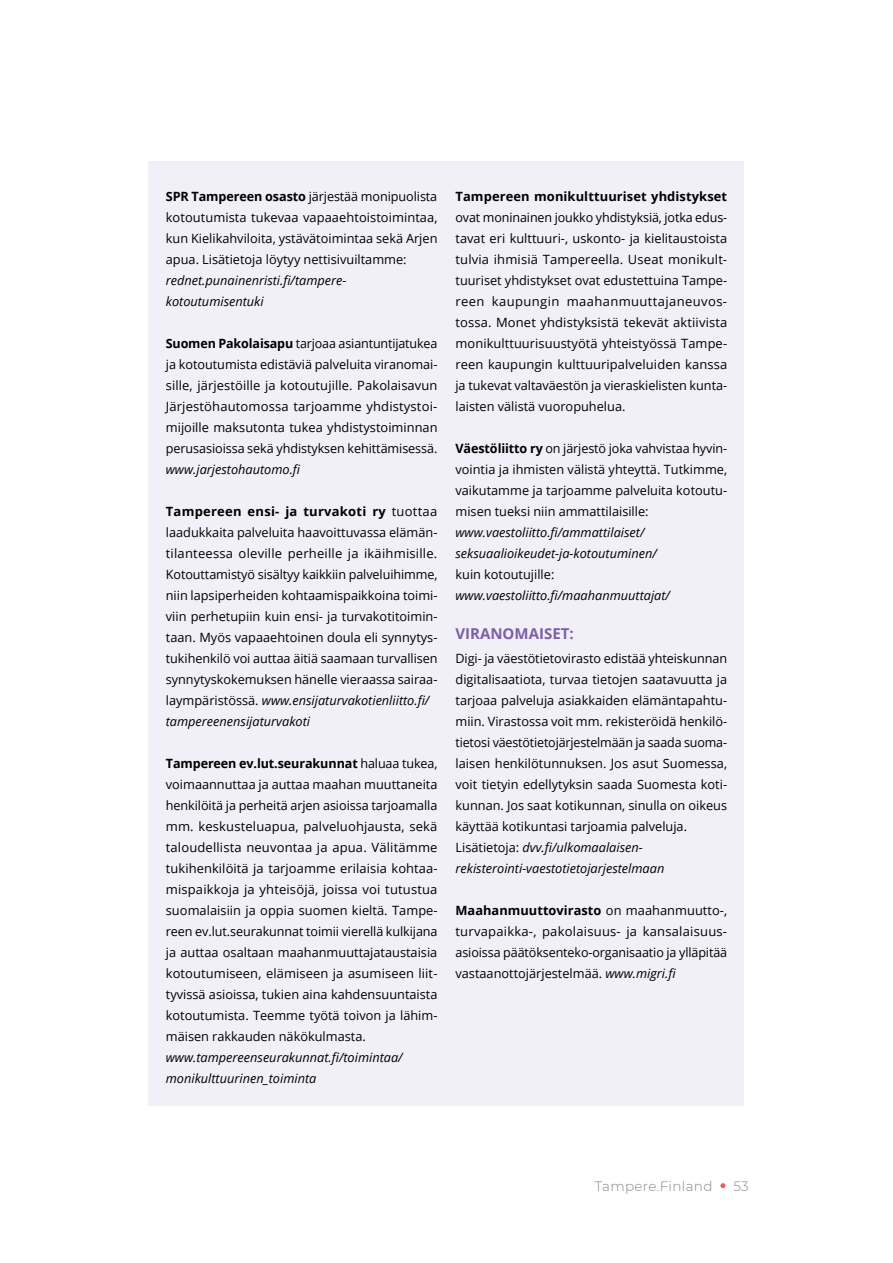
<style>
.page{position:relative;width:893px;height:1263px;background:#fff}
.page>*{position:absolute;margin:0;border:0;box-sizing:border-box;transform-origin:0 0}
.t1{font:700 15px "Open Sans";color:#7a61a5}
.t2{font:300 13.5px "Montserrat";letter-spacing:.025em;color:#878787}
.t3{font:12.75px/21px "Open Sans";color:#000;text-align:justify}
.t4{font:italic 12.75px/21px "Open Sans";color:#000}
.t5{font:700 12.75px "Open Sans";letter-spacing:.005em;color:#000}
.s1{font-weight:700}
.s2{font-style:italic}
</style>
<div class="page">
<div style="left:149px;top:162px;width:595px;height:944px;background:#f1eff8"></div>
<svg style="left:720px;top:1183px;width:5px;height:5px"></svg>
<p class="t3" style="left:166px;top:186px;width:273px"><span class="s1">SPR Tampereen osasto</span> järjestää monipuolista kotoutumista tukevaa vapaaehtoistoimintaa, kun Kielikahviloita, ystävätoimintaa sekä Arjen apua. Lisätietoja löytyy nettisivuiltamme:</p>
<p class="t4" style="left:166px;top:270px;width:182px">rednet.punainenristi.fi/tampere&shy;kotoutumisentuki</p>
<p class="t3" style="left:166px;top:333px;width:273px"><span class="s1">Suomen Pakolaisapu</span> tarjoaa asiantuntijatukea ja kotoutumista edistäviä palveluita viranomai&shy;sille, järjestöille ja kotoutujille. Pakolaisavun Järjestöhautomossa tarjoamme yhdistystoi&shy;mijoille maksutonta tukea yhdistystoiminnan perusasioissa sekä yhdistyksen kehittämisessä.</p>
<p class="t4" style="left:166px;top:459px;width:136px">www.jarjestohautomo.fi</p>
<p class="t3" style="left:166px;top:501px;width:273px;text-align:left"><span class="s1">Tampereen ensi- ja turvakoti ry</span> tuottaa laadukkaita palveluita haavoittuvassa elämän&shy;tilanteessa oleville perheille ja ikäihmisille.<br>Kotouttamistyö sisältyy kaikkiin palveluihimme, niin lapsiperheiden kohtaamispaikkoina toimi&shy;viin perhetupiin kuin ensi- ja turvakotitoimin&shy;taan. Myös vapaaehtoinen doula eli synnytys&shy;tukihenkilö voi auttaa äitiä saamaan turvallisen synnytyskokemuksen hänelle vieraassa sairaa&shy;laympäristössä. <span class="s2">www.ensijaturvakotienliitto.fi/ tampereenensijaturvakoti</span></p>
<p class="t3" style="left:166px;top:753px;width:273px"><span class="s1">Tampereen ev.lut.seurakunnat</span> haluaa tukea, voimaannuttaa ja auttaa maahan muuttaneita henkilöitä ja perheitä arjen asioissa tarjoamalla mm. keskusteluapua, palveluohjausta, sekä taloudellista neuvontaa ja apua. Välitämme tukihenkilöitä ja tarjoamme erilaisia kohtaa&shy;mispaikkoja ja yhteisöjä, joissa voi tutustua suomalaisiin ja oppia suomen kieltä. Tampe&shy;reen ev.lut.seurakunnat toimii vierellä kulkijana ja auttaa osaltaan maahanmuuttajataustaisia kotoutumiseen, elämiseen ja asumiseen liit&shy;tyvissä asioissa, tukien aina kahdensuuntaista kotoutumista. Teemme työtä toivon ja lähim&shy;mäisen rakkauden näkökulmasta.</p>
<p class="t4" style="left:166px;top:1047px;width:238px">www.tampereenseurakunnat.fi/toimintaa/ monikulttuurinen_toiminta</p>
<p class="t5" style="left:455px;top:187px;width:273px">Tampereen monikulttuuriset yhdistykset</p>
<p class="t3" style="left:455px;top:207px;width:273px">ovat moninainen joukko yhdistyksiä, jotka edus&shy;tavat eri kulttuuri-, uskonto- ja kielitaustoista tulvia ihmisiä Tampereella. Useat monikult&shy;tuuriset yhdistykset ovat edustettuina Tampe&shy;reen kaupungin maahanmuuttajaneuvos&shy;tossa. Monet yhdistyksistä tekevät aktiivista monikulttuurisuustyötä yhteistyössä Tampe&shy;reen kaupungin kulttuuripalveluiden kanssa ja tukevat valtaväestön ja vieraskielisten kunta&shy;laisten välistä vuoropuhelua.</p>
<p class="t3" style="left:455px;top:438px;width:273px"><span class="s1">Väestöliitto ry</span> on järjestö joka vahvistaa hyvin&shy;vointia ja ihmisten välistä yhteyttä. Tutkimme, vaikutamme ja tarjoamme palveluita kotoutu&shy;misen tueksi niin ammattilaisille:</p>
<p class="t4" style="left:455px;top:522px;width:203px">www.vaestoliitto.fi/ammattilaiset/ seksuaalioikeudet-ja-kotoutuminen/</p>
<p class="t3" style="left:455px;top:564px;width:100px">kuin kotoutujille:</p>
<p class="t4" style="left:455px;top:585px;width:216px">www.vaestoliitto.fi/maahanmuuttajat/</p>
<p class="t1" style="left:455px;top:623px;width:120px">VIRANOMAISET:</p>
<p class="t3" style="left:455px;top:648px;width:273px;text-align:left">Digi- ja väestötietovirasto edistää yhteiskunnan digitalisaatiota, turvaa tietojen saatavuutta ja tarjoaa palveluja asiakkaiden elämäntapahtu&shy;miin. Virastossa voit mm. rekisteröidä henkilö&shy;tietosi väestötietojärjestelmään ja saada suoma&shy;laisen henkilötunnuksen. Jos asut Suomessa, voit tietyin edellytyksin saada Suomesta koti&shy;kunnan. Jos saat kotikunnan, sinulla on oikeus käyttää kotikuntasi tarjoamia palveluja.<br>Lisätietoja: <span class="s2">dvv.fi/ulkomaalaisen&shy;rekisterointi-vaestotietojarjestelmaan</span></p>
<p class="t3" style="left:455px;top:900px;width:273px"><span class="s1">Maahanmuuttovirasto</span> on maahanmuutto-, turvapaikka-, pakolaisuus- ja kansalaisuus&shy;asioissa päätöksenteko-organisaatio ja ylläpitää vastaanottojärjestelmää. <span class="s2">www.migri.fi</span></p>
<p class="t2" style="left:595px;top:1177px;width:119px">Tampere.Finland</p>
<p class="t2" style="left:733px;top:1177px;width:17px">53</p>
</div>
